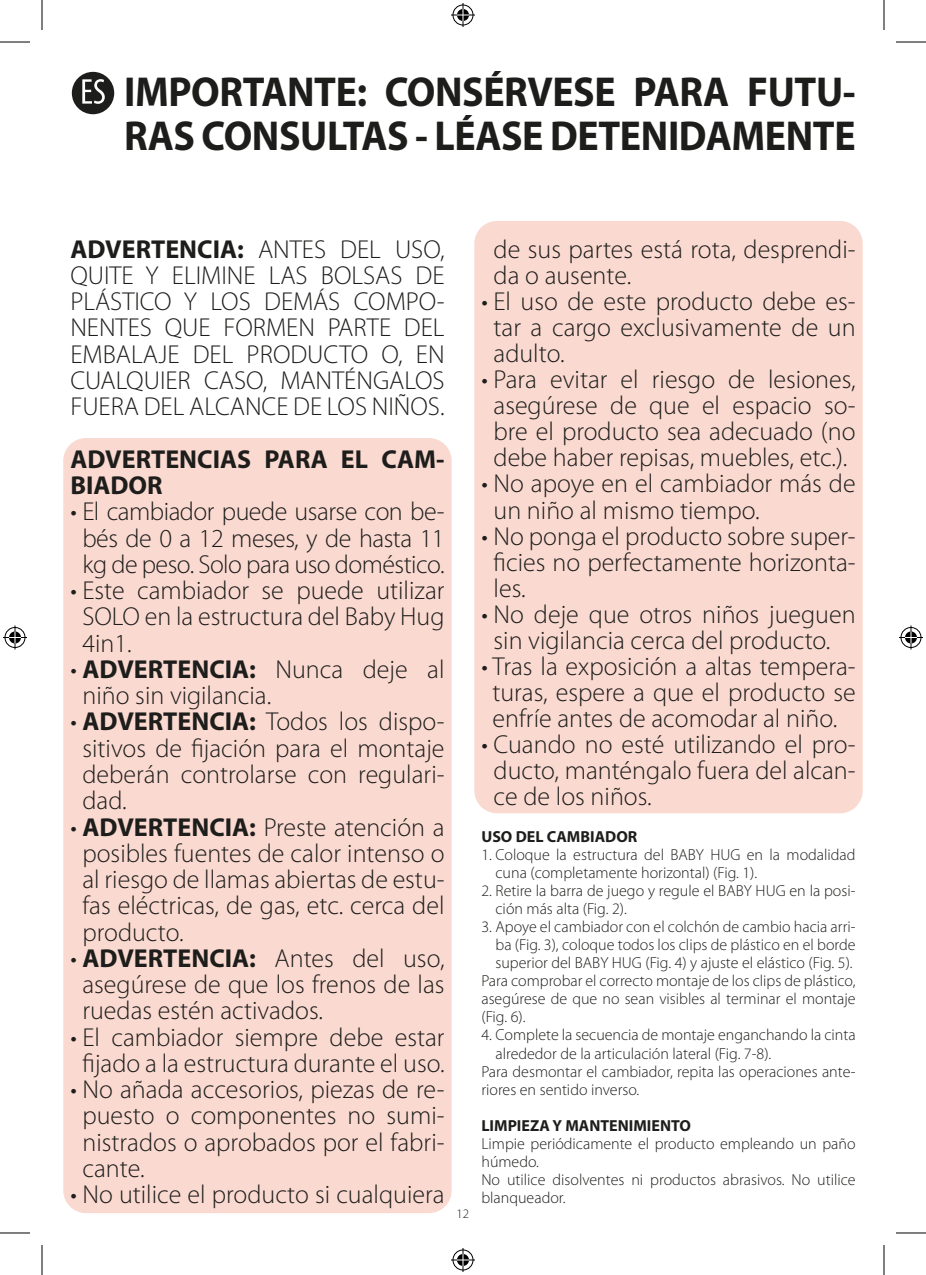
<style>
.page{position:relative;width:926px;height:1275px;background:#fff}
.page>*{position:absolute;margin:0;border:0;box-sizing:border-box;transform-origin:0 0}
.t1{font:700 42px/44px "Myriad Pro";letter-spacing:-.01em;color:#1d1d1b;scale:.95 1}
.t2{font:300 26px/26.2px "Myriad Pro";color:#1d1d1b;text-align:justify}
.t3{font:300 26px/26.2px "Myriad Pro";letter-spacing:-.02em;color:#1d1d1b;text-align:center}
.t4{font:700 26px/26.2px "Myriad Pro";color:#1d1d1b}
.t5{font:300 16px/18px "Myriad Pro";color:#1d1d1b}
.t6{font:700 16px "Myriad Pro";color:#1d1d1b}
.t7{font:300 13px "Myriad Pro";color:#1d1d1b}
.s1{font-weight:700}
</style>
<div class="page">
<div style="left:63px;top:438px;width:389px;height:775px;background:#fad9d0;border-radius:23px"></div>
<div style="left:474px;top:221px;width:389px;height:592px;background:#fad9d0;border-radius:23px"></div>
<div style="left:72px;top:72px;width:42px;height:42px;background:#1d1d1b;border-radius:50%"></div>
<svg style="left:82px;top:79px;width:23px;height:25px"></svg>
<hr style="left:0;top:42px;width:30px;height:1px;background:#000">
<hr style="left:896px;top:42px;width:30px;height:1px;background:#000">
<hr style="left:0;top:1232px;width:30px;height:1px;background:#000">
<hr style="left:896px;top:1232px;width:30px;height:1px;background:#000">
<hr style="left:42px;top:0;width:1px;height:30px;background:#000">
<hr style="left:42px;top:1245px;width:1px;height:30px;background:#000">
<hr style="left:884px;top:0;width:1px;height:30px;background:#000">
<hr style="left:884px;top:1245px;width:1px;height:30px;background:#000">
<svg style="left:451px;top:3px;width:24px;height:24px"></svg>
<svg style="left:451px;top:1248px;width:24px;height:24px"></svg>
<svg style="left:3px;top:625px;width:24px;height:24px"></svg>
<svg style="left:899px;top:625px;width:24px;height:24px"></svg>
<p class="t1" style="left:124px;top:69px;width:771px">IMPORTANTE: CONSÉRVESE PARA FUTU-<br>RAS CONSULTAS - LÉASE DETENIDAMENTE</p>
<p class="t2" style="left:70px;top:236px;width:376px"><span class="s1">ADVERTENCIA:</span> ANTES DEL USO, QUITE Y ELIMINE LAS BOLSAS DE PLÁSTICO Y LOS DEMÁS COMPO-NENTES QUE FORMEN PARTE DEL EMBALAJE DEL PRODUCTO O, EN CUALQUIER CASO, MANTÉNGALOS FUERA DEL ALCANCE DE LOS NIÑOS.</p>
<p class="t4" style="left:70px;top:445px;width:376px">ADVERTENCIAS PARA EL CAM-<br>BIADOR</p>
<p class="t3" style="left:70px;top:498px;width:376px">• El cambiador puede usarse con be&shy;bés de 0 a 12 meses, y de hasta 11 kg de peso. Solo para uso doméstico.</p>
<p class="t2" style="left:82px;top:577px;width:364px;text-indent:-12px">• Este cambiador se puede utilizar SOLO en la estructura del Baby Hug 4in1.</p>
<p class="t2" style="left:82px;top:656px;width:364px;text-indent:-12px">• <span class="s1">ADVERTENCIA:</span> Nunca deje al niño sin vigilancia.</p>
<p class="t2" style="left:82px;top:708px;width:364px;text-indent:-12px">• <span class="s1">ADVERTENCIA:</span> Todos los dispo&shy;sitivos de fijación para el montaje deberán controlarse con regulari&shy;dad.</p>
<p class="t2" style="left:82px;top:813px;width:364px;text-indent:-12px">• <span class="s1">ADVERTENCIA:</span> Preste atención a posibles fuentes de calor intenso o al riesgo de llamas abiertas de estu&shy;fas eléctricas, de gas, etc. cerca del producto.</p>
<p class="t2" style="left:82px;top:944px;width:364px;text-indent:-12px">• <span class="s1">ADVERTENCIA:</span> Antes del uso, asegúrese de que los frenos de las ruedas estén activados.</p>
<p class="t2" style="left:70px;top:1023px;width:376px;text-align:center">• El cambiador siempre debe estar fijado a la estructura durante el uso.</p>
<p class="t2" style="left:82px;top:1076px;width:364px;text-indent:-12px">• No añada accesorios, piezas de re&shy;puesto o componentes no sumi&shy;nistrados o aprobados por el fabri&shy;cante.</p>
<p class="t2" style="left:70px;top:1181px;width:376px">• No utilice el producto si cualquiera</p>
<p class="t7" style="left:457px;top:1205px;width:14px">12</p>
<p class="t2" style="left:493px;top:236px;width:364px">de sus partes está rota, desprendi&shy;da o ausente.</p>
<p class="t2" style="left:493px;top:288px;width:364px;text-indent:-12px">• El uso de este producto debe es&shy;tar a cargo exclusivamente de un adulto.</p>
<p class="t2" style="left:481px;top:366px;width:376px;text-align:center">• Para evitar el riesgo de lesiones, asegúrese de que el espacio so&shy;bre el producto sea adecuado (no debe haber repisas, muebles, etc.).</p>
<p class="t2" style="left:493px;top:470px;width:364px;text-indent:-12px">• No apoye en el cambiador más de un niño al mismo tiempo.</p>
<p class="t2" style="left:493px;top:523px;width:364px;text-indent:-12px">• No ponga el producto sobre super&shy;ficies no perfectamente horizonta&shy;les.</p>
<p class="t2" style="left:481px;top:601px;width:376px;text-align:center">• No deje que otros niños jueguen sin vigilancia cerca del producto.</p>
<p class="t2" style="left:481px;top:653px;width:376px;text-align:center">• Tras la exposición a altas tempera&shy;turas, espere a que el producto se enfríe antes de acomodar al niño.</p>
<p class="t2" style="left:493px;top:731px;width:364px;text-indent:-12px">• Cuando no esté utilizando el pro&shy;ducto, manténgalo fuera del alcan&shy;ce de los niños.</p>
<p class="t6" style="left:481px;top:825px;width:157px">USO DEL CAMBIADOR</p>
<p class="t5" style="left:495px;top:845px;width:362px;text-indent:-14px">1. Coloque la estructura del BABY HUG en la modalidad cuna (completamente horizontal) (Fig. 1).</p>
<p class="t5" style="left:495px;top:881px;width:362px;text-indent:-14px">2. Retire la barra de juego y regule el BABY HUG en la posi&shy;ción más alta (Fig. 2).</p>
<p class="t5" style="left:495px;top:917px;width:362px;text-align:justify;text-indent:-14px">3. Apoye el cambiador con el colchón de cambio hacia arri&shy;ba (Fig. 3), coloque todos los clips de plástico en el borde superior del BABY HUG (Fig. 4) y ajuste el elástico (Fig. 5).</p>
<p class="t5" style="left:481px;top:971px;width:376px;text-align:justify">Para comprobar el correcto montaje de los clips de plástico, asegúrese de que no sean visibles al terminar el montaje (Fig. 6).</p>
<p class="t5" style="left:495px;top:1026px;width:362px;text-indent:-14px">4. Complete la secuencia de montaje enganchando la cinta alrededor de la articulación lateral (Fig. 7-8).</p>
<p class="t5" style="left:481px;top:1062px;width:376px">Para desmontar el cambiador, repita las operaciones ante&shy;riores en sentido inverso.</p>
<p class="t6" style="left:481px;top:1115px;width:211px">LIMPIEZA Y MANTENIMIENTO</p>
<p class="t5" style="left:481px;top:1134px;width:376px">Limpie periódicamente el producto empleando un paño húmedo.</p>
<p class="t5" style="left:481px;top:1170px;width:376px">No utilice disolventes ni productos abrasivos. No utilice blanqueador.</p>
</div>
